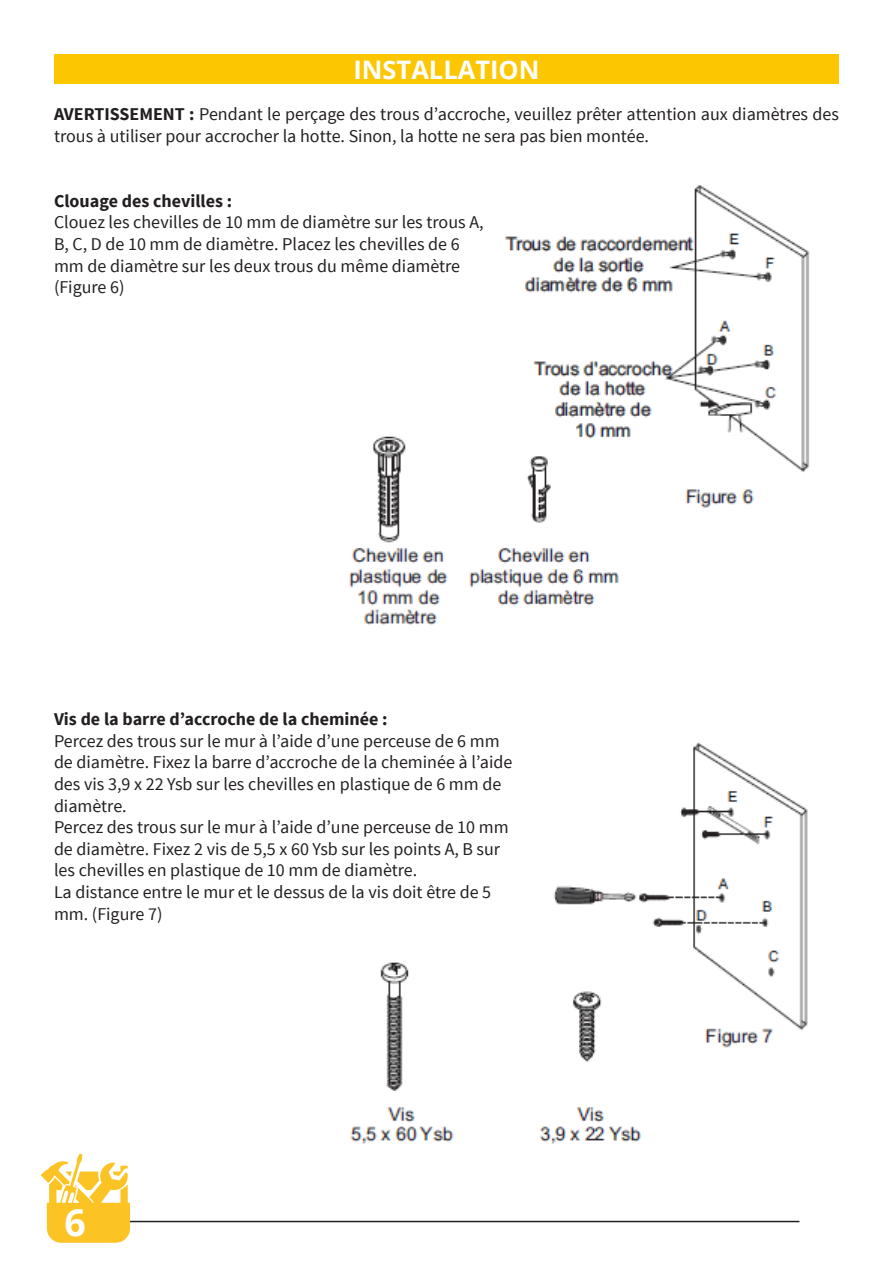
<style>
.page{position:relative;width:893px;height:1263px;background:#fff}
.page>*{position:absolute;margin:0;border:0;box-sizing:border-box;transform-origin:0 0}
.t1{font:700 37.5px "Open Sans";color:#fff}
.t2{font:700 25.5px "Open Sans";color:#fff}
.t3{font:18px/21.6px "Source Sans Pro";color:#231f20}
.t4{font:700 18px "Source Sans Pro";color:#231f20}
.s1{font-weight:700}
</style>
<div class="page">
<img style="left:349px;top:185px;width:461px;height:440px">
<div style="left:54px;top:54px;width:785px;height:30px;background:#fcc700"></div>
<div style="left:325px;top:276px;width:197px;height:83px;background:#fff"></div>
<img style="left:350px;top:742px;width:458px;height:402px">
<div style="left:344px;top:712px;width:197px;height:232px;background:#fff"></div>
<hr style="left:86px;top:1221px;width:713px;height:1px;background:#231f20">
<svg style="left:41px;top:1154px;width:89px;height:89px"></svg>
<p class="t2" style="left:353px;top:51px;width:188px">INSTALLATION</p>
<p class="t3" style="left:54px;top:104px;width:786px"><span class="s1">AVERTISSEMENT :</span> Pendant le perçage des trous d’accroche, veuillez prêter attention aux diamètres des trous à utiliser pour accrocher la hotte. Sinon, la hotte ne sera pas bien montée.</p>
<p class="t4" style="left:54px;top:189px;width:180px">Clouage des chevilles :</p>
<p class="t3" style="left:54px;top:212px;width:431px">Clouez les chevilles de 10 mm de diamètre sur les trous A,</p>
<p class="t3" style="left:54px;top:233px;width:407px">B, C, D de 10 mm de diamètre. Placez les chevilles de 6</p>
<p class="t3" style="left:54px;top:255px;width:408px">mm de diamètre sur les deux trous du même diamètre</p>
<p class="t3" style="left:54px;top:277px;width:72px">(Figure 6)</p>
<p class="t4" style="left:54px;top:708px;width:335px">Vis de la barre d’accroche de la cheminée :</p>
<p class="t3" style="left:54px;top:730px;width:447px">Percez des trous sur le mur à l’aide d’une perceuse de 6 mm</p>
<p class="t3" style="left:54px;top:752px;width:460px">de diamètre. Fixez la barre d’accroche de la cheminée à l’aide</p>
<p class="t3" style="left:54px;top:773px;width:449px">des vis 3,9 x 22 Ysb sur les chevilles en plastique de 6 mm de</p>
<p class="t3" style="left:54px;top:795px;width:74px">diamètre.</p>
<p class="t3" style="left:54px;top:817px;width:456px">Percez des trous sur le mur à l’aide d’une perceuse de 10 mm</p>
<p class="t3" style="left:54px;top:838px;width:448px">de diamètre. Fixez 2 vis de 5,5 x 60 Ysb sur les points A, B sur</p>
<p class="t3" style="left:54px;top:860px;width:365px">les chevilles en plastique de 10 mm de diamètre.</p>
<p class="t3" style="left:54px;top:881px;width:439px">La distance entre le mur et le dessus de la vis doit être de 5</p>
<p class="t3" style="left:54px;top:903px;width:110px">mm. (Figure 7)</p>
<h1 class="t1" style="left:65px;top:1196px;width:23px">6</h1>
</div>
